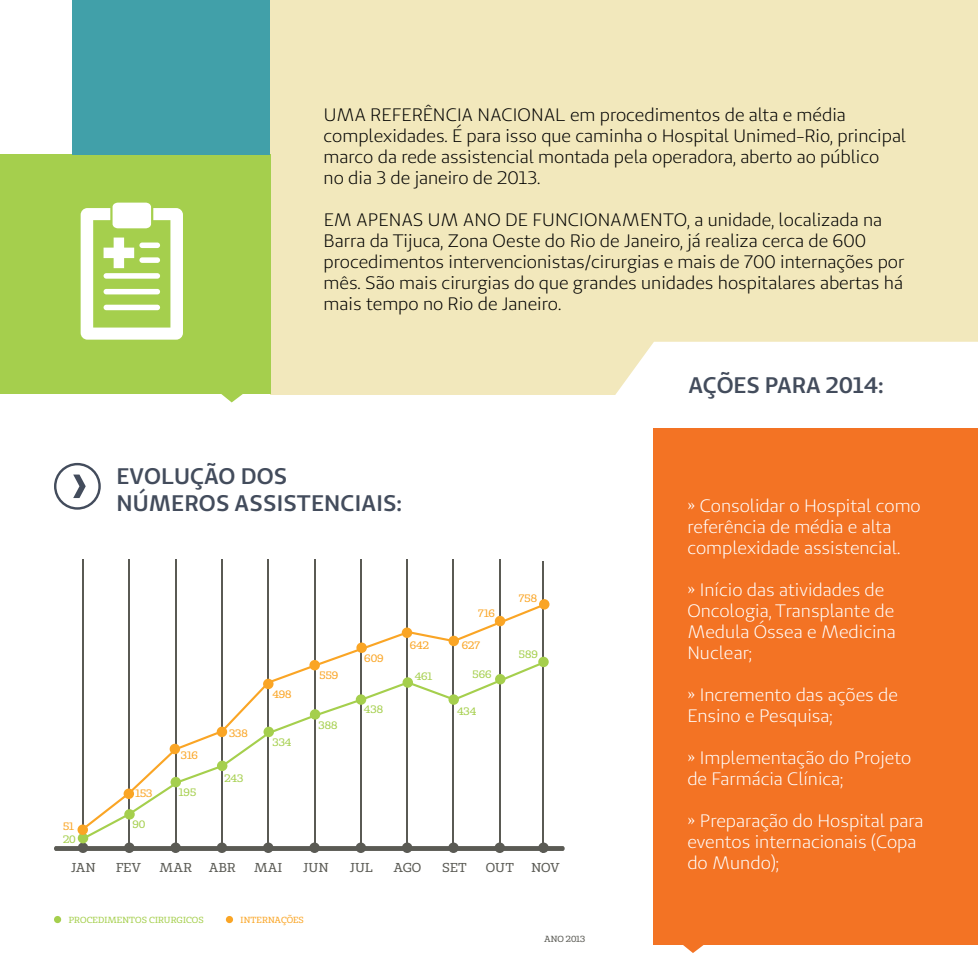
<style>
.page{position:relative;width:978px;height:978px;background:#fff}
.page>*{position:absolute;margin:0;border:0;box-sizing:border-box;transform-origin:0 0}
.t1{font:600 22.5px/27px "Unimed Sans";letter-spacing:.005em;color:#434c5c}
.t2{font:18px/21px "Unimed Sans";color:#000}
.t3{font:18px/21px "Unimed Sans";color:#fff}
.t4{font:12.9px "Unimed Slab";letter-spacing:.015em;color:#5a5a54}
.t5{font:10.8px "Unimed Slab";letter-spacing:-.005em;color:#faa525}
.t6{font:10.8px "Unimed Slab";color:#a5cf4d}
.t7{font:8.85px "Unimed Slab";letter-spacing:.015em;color:#a5cf4d}
.t8{font:8.85px "Unimed Slab";letter-spacing:.015em;color:#faa525}
.t9{font:8.85px "Unimed Slab";letter-spacing:-.01em;color:#5a5a54}
.s1{font-family:"Minion Pro"}
</style>
<div class="page">
<hr style="left:543px;top:561px;width:1px;height:291px;background:#5a5a54">
<div style="left:654px;top:428px;width:324px;height:517px;background:#f37324"></div>
<div style="left:270px;top:0;width:708px;height:395px;background:#f2e8bc"></div>
<div style="left:0;top:155px;width:270px;height:239px;background:#a5cf4d"></div>
<svg style="left:81px;top:203px;width:102px;height:137px"></svg>
<svg style="left:221px;top:394px;width:22px;height:8px"></svg>
<svg style="left:683px;top:945px;width:21px;height:8px"></svg>
<div style="left:72px;top:0;width:198px;height:155px;background:#41a0a9"></div>
<div style="left:615px;top:342px;width:363px;height:53px;background:#fff"></div>
<svg style="left:54px;top:463px;width:47px;height:47px"></svg>
<div style="left:54px;top:846px;width:511px;height:5px;background:#5a5a54;border-radius:2px"></div>
<div style="left:356px;top:842px;width:10px;height:11px;background:#5a5a54;border-radius:50%"></div>
<div style="left:402px;top:842px;width:10px;height:11px;background:#5a5a54;border-radius:50%"></div>
<div style="left:448px;top:842px;width:11px;height:11px;background:#5a5a54;border-radius:50%"></div>
<div style="left:495px;top:842px;width:10px;height:11px;background:#5a5a54;border-radius:50%"></div>
<div style="left:538px;top:842px;width:11px;height:11px;background:#5a5a54;border-radius:50%"></div>
<div style="left:309px;top:842px;width:11px;height:11px;background:#5a5a54;border-radius:50%"></div>
<div style="left:263px;top:842px;width:10px;height:11px;background:#5a5a54;border-radius:50%"></div>
<div style="left:217px;top:842px;width:10px;height:11px;background:#5a5a54;border-radius:50%"></div>
<div style="left:170px;top:842px;width:11px;height:11px;background:#5a5a54;border-radius:50%"></div>
<div style="left:124px;top:842px;width:11px;height:11px;background:#5a5a54;border-radius:50%"></div>
<hr style="left:360px;top:560px;width:2px;height:291px;background:#5a5a54">
<hr style="left:406px;top:560px;width:2px;height:291px;background:#5a5a54">
<hr style="left:453px;top:560px;width:1px;height:291px;background:#5a5a54">
<hr style="left:499px;top:560px;width:2px;height:291px;background:#5a5a54">
<hr style="left:314px;top:560px;width:1px;height:291px;background:#5a5a54">
<hr style="left:267px;top:560px;width:2px;height:291px;background:#5a5a54">
<hr style="left:221px;top:560px;width:2px;height:291px;background:#5a5a54">
<hr style="left:175px;top:560px;width:1px;height:291px;background:#5a5a54">
<hr style="left:129px;top:560px;width:1px;height:291px;background:#5a5a54">
<hr style="left:82px;top:560px;width:2px;height:291px;background:#5a5a54">
<div style="left:78px;top:842px;width:10px;height:11px;background:#5a5a54;border-radius:50%"></div>
<svg style="left:78px;top:833px;width:10px;height:10px"></svg>
<svg style="left:79px;top:603px;width:466px;height:230px"></svg>
<div style="left:54px;top:916px;width:7px;height:7px;background:#a5cf4d;border-radius:50%"></div>
<div style="left:226px;top:916px;width:7px;height:7px;background:#faa525;border-radius:50%"></div>
<div style="left:538px;top:657px;width:11px;height:10px;background:#a5cf4d;border-radius:50%"></div>
<div style="left:539px;top:599px;width:10px;height:11px;background:#faa525;border-radius:50%"></div>
<p class="t2" style="left:324px;top:104px;width:584px;text-indent:99px">ência nacional em procedimentos de alta e média complexidades. É para isso que caminha o Hospital Unimed-Rio, principal marco da rede assistencial montada pela operadora, aberto ao público<br>no dia 3 de janeiro de 2013.</p>
<p class="t2" style="left:324px;top:209px;width:582px">Em apenas um ano de fu ncionamento, a unidade, localizada na Barra da Tijuca, Zona Oeste do Rio de Janeiro, já realiza cerca de 600 procedimentos intervencionistas/cirurgias e mais de 700 internações por mês. São mais cirurgias do que grandes unidades hospitalares abertas há mais tempo no Rio de Janeiro.</p>
<p class="t2" style="left:324px;top:104px;width:58px">Uma refer</p>
<p class="t1" style="left:116px;top:462px;width:287px">EVOLUÇÃO DOS<br>NÚMEROS ASSISTENCIAIS:</p>
<p class="t5" style="left:63px;top:820px;width:13px">51</p>
<p class="t6" style="left:63px;top:832px;width:14px">20</p>
<p class="t4" style="left:71px;top:859px;width:26px">JAN</p>
<p class="t5" style="left:136px;top:786px;width:18px">153</p>
<p class="t6" style="left:133px;top:817px;width:14px">90</p>
<p class="t5" style="left:181px;top:749px;width:19px">316</p>
<p class="t6" style="left:179px;top:786px;width:19px">195</p>
<p class="t5" style="left:229px;top:726px;width:20px">338</p>
<p class="t6" style="left:224px;top:771px;width:20px">243</p>
<p class="t5" style="left:272px;top:687px;width:21px">498</p>
<p class="t6" style="left:273px;top:736px;width:20px">334</p>
<p class="t5" style="left:320px;top:668px;width:20px">559</p>
<p class="t6" style="left:319px;top:718px;width:20px">388</p>
<p class="t5" style="left:364px;top:651px;width:21px">609</p>
<p class="t6" style="left:364px;top:703px;width:21px">438</p>
<p class="t5" style="left:478px;top:606px;width:18px">716</p>
<p class="t5" style="left:410px;top:638px;width:21px">642</p>
<p class="t5" style="left:462px;top:638px;width:20px">627</p>
<p class="t6" style="left:415px;top:669px;width:19px">461</p>
<p class="t6" style="left:472px;top:667px;width:21px">566</p>
<p class="t6" style="left:457px;top:705px;width:21px">434</p>
<p class="t5" style="left:519px;top:591px;width:20px">758</p>
<p class="t6" style="left:519px;top:647px;width:20px">589</p>
<p class="t4" style="left:116px;top:859px;width:27px">FEV</p>
<p class="t4" style="left:160px;top:859px;width:34px">MAR</p>
<p class="t4" style="left:209px;top:859px;width:28px">ABR</p>
<p class="t4" style="left:254px;top:859px;width:30px">MAI</p>
<p class="t4" style="left:303px;top:859px;width:27px">JUN</p>
<p class="t4" style="left:350px;top:859px;width:25px">JUL</p>
<p class="t4" style="left:393px;top:859px;width:30px">AGO</p>
<p class="t4" style="left:442px;top:859px;width:26px">SET</p>
<p class="t4" style="left:486px;top:859px;width:30px">OUT</p>
<p class="t4" style="left:531px;top:859px;width:30px">NOV</p>
<p class="t7" style="left:69px;top:914px;width:136px">PROCEDIMENTOS CIRURGICOS</p>
<p class="t8" style="left:241px;top:914px;width:65px">INTERNAÇÕES</p>
<p class="t9" style="left:544px;top:933px;width:43px">ANO 2013</p>
<p class="t1" style="left:688px;top:371px;width:196px">AÇÕES PARA 2014:</p>
<p class="t3" style="left:687px;top:495px;width:235px"><span class="s1">»</span> Consolidar o Hospital como referência de média e alta complexidade assistencial.</p>
<p class="t3" style="left:687px;top:579px;width:210px"><span class="s1">»</span> I nício das atividades de<br>Oncologia, Transplante de<br>Medula Óssea e Medicina<br>N uclear;</p>
<p class="t3" style="left:687px;top:684px;width:212px"><span class="s1">»</span> I ncremento das ações de<br>Ensino e Pesquisa;</p>
<p class="t3" style="left:687px;top:747px;width:226px"><span class="s1">»</span> I mplementação do Projeto de Farmácia Clínica;</p>
<p class="t3" style="left:687px;top:810px;width:238px"><span class="s1">»</span> Preparação do Hospital para eventos internacionais (Copa do Mundo);</p>
</div>
